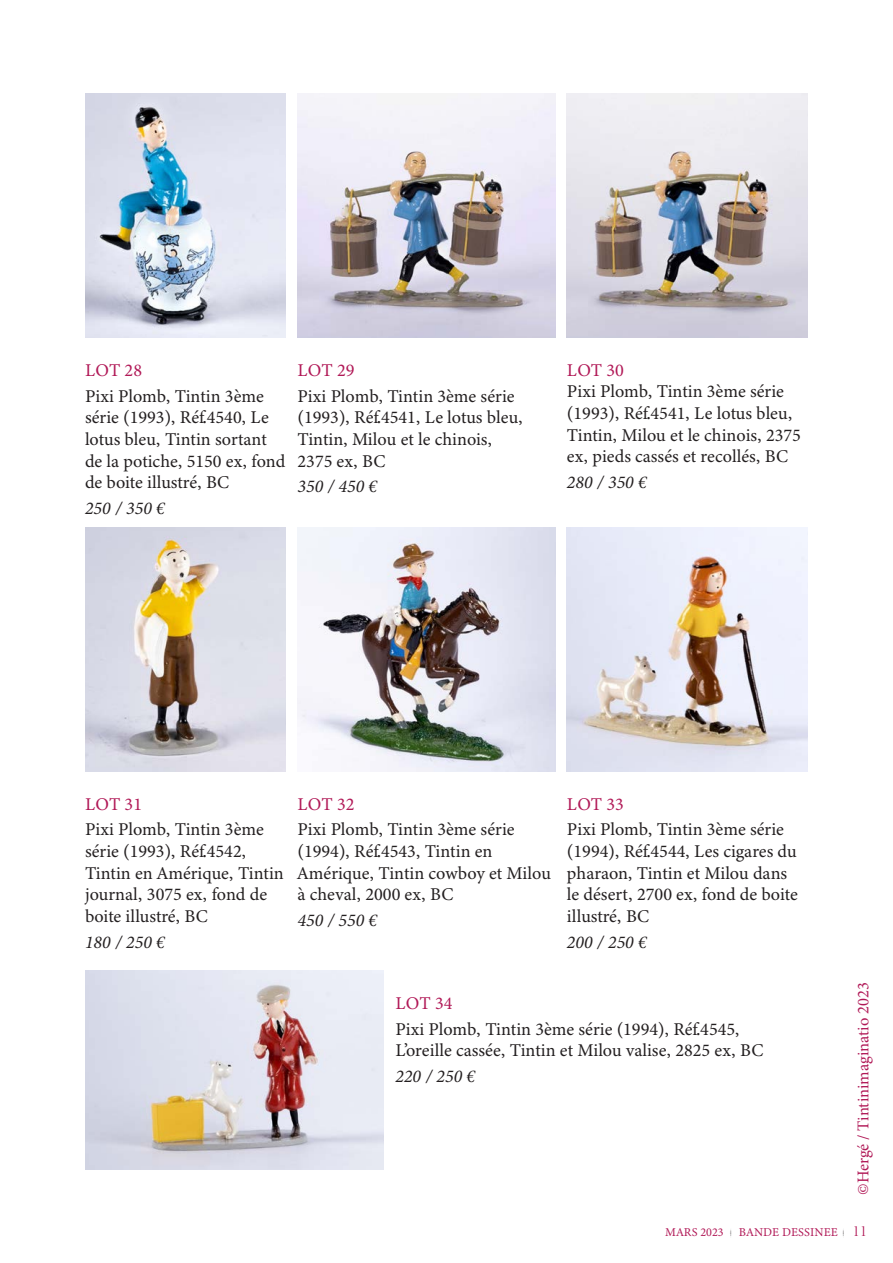
<style>
.page{position:relative;width:893px;height:1263px;background:#fff}
.page>*{position:absolute;margin:0;border:0;box-sizing:border-box;transform-origin:0 0}
.t1{font:18px/21.6px "Minion Variable Concept";color:#231f20}
.t2{font:italic 18px "Minion Variable Concept";color:#231f20}
.t3{font:18px "Minion Variable Concept";color:#b11957}
.Artistes-Table_des_m{font:16.5px "Minion Pro";color:#b11957}
.t4{font:12px "Minion Variable Concept";letter-spacing:.01em;color:#b11957}
.s1{font-family:"Eames Century Modern";font-weight:100;font-size:8.4px;color:#231f20}
.s2{font-family:"Baskerville";font-size:15px}
</style>
<div class="page">
<img style="left:85px;top:94px;width:201px;height:244px">
<img style="left:85px;top:527px;width:201px;height:244px">
<img style="left:298px;top:527px;width:257px;height:244px">
<img style="left:85px;top:970px;width:299px;height:199px">
<img style="left:298px;top:94px;width:257px;height:244px">
<img style="left:567px;top:94px;width:241px;height:244px">
<img style="left:567px;top:527px;width:241px;height:244px">
<p class="t3" style="left:85px;top:357px;width:59px">LOT 28</p>
<p class="t1" style="left:85px;top:385px;width:202px">Pixi Plomb, Tintin 3ème série (1993), Réf.4540, Le lotus bleu, Tintin sortant de la potiche, 5150 ex, fond de boite illustré, BC</p>
<p class="t2" style="left:85px;top:496px;width:81px">250 / 350 €</p>
<p class="t3" style="left:298px;top:357px;width:59px">LOT 29</p>
<p class="t1" style="left:298px;top:385px;width:227px">Pixi Plomb, Tintin 3ème série (1993), Réf.4541, Le lotus bleu,<br>Tintin, Milou et le chinois,</p>
<p class="t1" style="left:298px;top:450px;width:90px">2375 ex, BC</p>
<p class="t2" style="left:298px;top:474px;width:81px">350 / 450 €</p>
<p class="t3" style="left:567px;top:357px;width:59px">LOT 30</p>
<p class="t1" style="left:567px;top:381px;width:236px">Pixi Plomb, Tintin 3ème série (1993), Réf.4541, Le lotus bleu,<br>Tintin, Milou et le chinois, 2375 ex, pieds cassés et recollés, BC</p>
<p class="t2" style="left:567px;top:470px;width:81px">280 / 350 €</p>
<p class="t3" style="left:85px;top:791px;width:59px">LOT 31</p>
<p class="t1" style="left:85px;top:819px;width:200px">Pixi Plomb, Tintin 3ème série (1993), Réf.4542,<br>Tintin en Amérique, Tintin journal, 3075 ex, fond de boite illustré, BC</p>
<p class="t2" style="left:85px;top:929px;width:81px">180 / 250 €</p>
<p class="t3" style="left:298px;top:791px;width:59px">LOT 32</p>
<p class="t1" style="left:298px;top:819px;width:255px">Pixi Plomb, Tintin 3ème série (1994), Réf.4543, Tintin en<br>Amérique, Tintin cowboy et Milou à cheval, 2000 ex, BC</p>
<p class="t2" style="left:298px;top:908px;width:81px">450 / 550 €</p>
<p class="t3" style="left:567px;top:791px;width:59px">LOT 33</p>
<p class="t1" style="left:567px;top:819px;width:232px">Pixi Plomb, Tintin 3ème série (1994), Réf.4544, Les cigares du pharaon, Tintin et Milou dans le désert, 2700 ex, fond de boite illustré, BC</p>
<p class="t2" style="left:567px;top:929px;width:81px">200 / 250 €</p>
<p class="t3" style="left:395px;top:990px;width:59px">LOT 34</p>
<p class="t1" style="left:395px;top:1018px;width:370px">Pixi Plomb, Tintin 3ème série (1994), Réf.4545,<br>L’oreille cassée, Tintin et Milou valise, 2825 ex, BC</p>
<p class="t2" style="left:395px;top:1064px;width:81px">220 / 250 €</p>
<p class="Artistes-Table_des_m" style="left:852px;top:1195px;width:214px;rotate:-90deg">©Hergé / Tintinimaginatio 2023</p>
<p class="t4" style="left:665px;top:1223px;width:204px">MARS 2023 <span class="s1">|</span> BANDE DESSINEE <span class="s1">|</span> <span class="s2">11</span></p>
</div>
